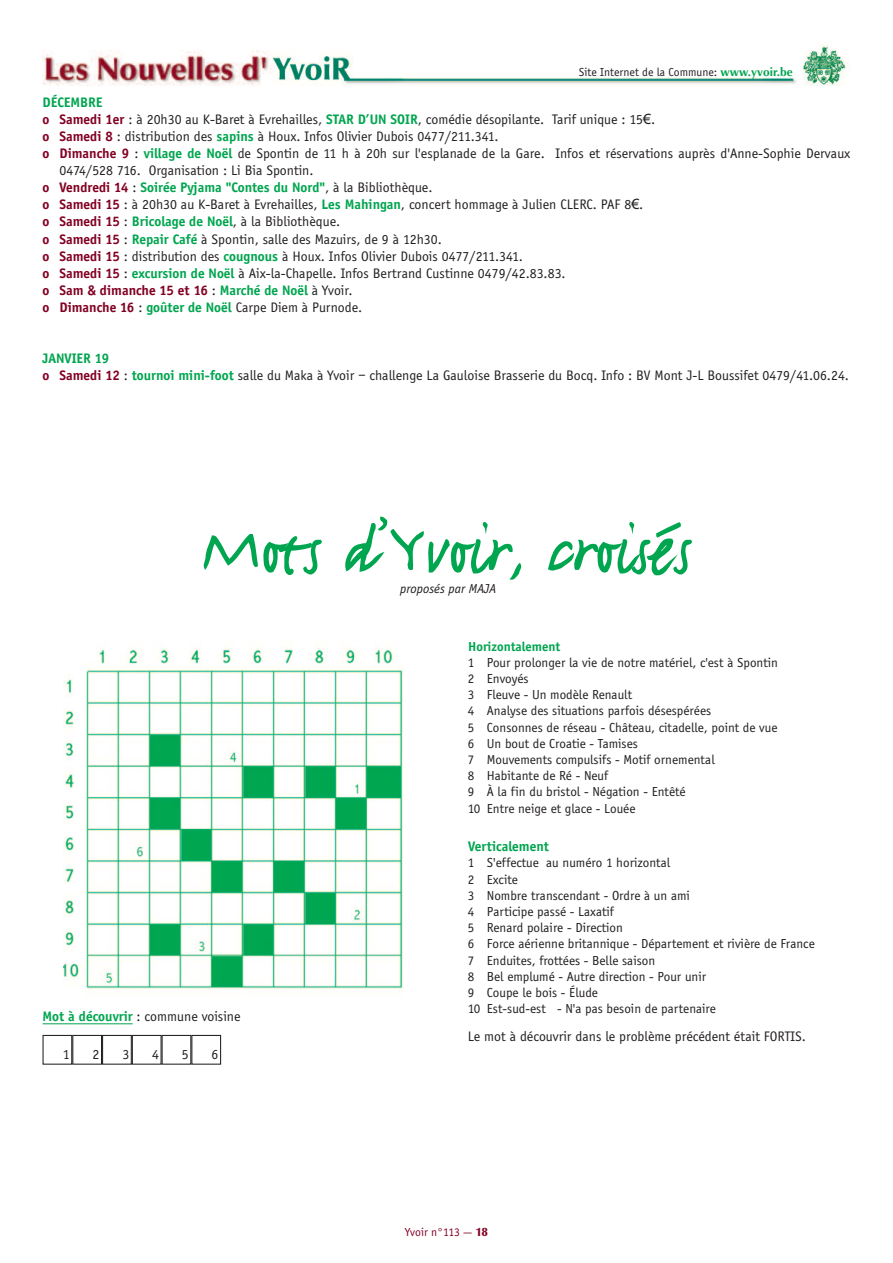
<style>
.page{position:relative;width:893px;height:1263px;background:#fff}
.page>*{position:absolute;margin:0;border:0;box-sizing:border-box;transform-origin:0 0}
.t1{font:600 82.5px "FF Justlefthand";letter-spacing:-.02em;color:#00a54f}
.t2{font:14.25px/17.1px "Officina Sans";color:#231f20}
.t3{font:700 14.25px "Officina Sans";color:#00a54f}
.t4{font:700 14.25px "Officina Sans";color:#820123}
.t5{font:13.5px/16.2px "Officina Sans";color:#231f20}
.t6{font:700 13.5px "Officina Sans";color:#00a54f}
.t7{font:italic 13.5px "Officina Sans";color:#231f20}
.t8{font:12px "Officina Sans";color:#231f20}
.t9{font:12px "Officina Sans";letter-spacing:-.005em;color:#820123}
.s1{font-family:"Optima";font-weight:700;color:#00a54f}
.s2{font-weight:700;color:#820123}
.s3{font-weight:700;color:#00a54f}
.s4{font-family:"Arial"}
.s5{color:#820123}
.s6{font-weight:400;color:#231f20}
.s7{color:#00a54f}
.s8{font-family:"Optima";font-weight:900}
</style>
<div class="page">
<img style="left:43px;top:45px;width:806px;height:40px">
<hr style="left:43px;top:1023px;width:90px;height:1px;background:#00a54f">
<img style="left:64px;top:640px;width:340px;height:355px">
<div style="left:43px;top:1035px;width:29px;height:30px;border:1px solid #231f20"></div>
<div style="left:72px;top:1035px;width:30px;height:30px;border:1px solid #231f20"></div>
<div style="left:102px;top:1035px;width:30px;height:30px;border:1px solid #231f20"></div>
<div style="left:132px;top:1035px;width:30px;height:30px;border:1px solid #231f20"></div>
<div style="left:191px;top:1035px;width:30px;height:30px;border:1px solid #231f20"></div>
<p class="t8" style="left:579px;top:65px;width:215px">Site Internet de la Commune: <span class="s1">www.yvoir.be</span></p>
<p class="t3" style="left:43px;top:93px;width:62px">DÉCEMBRE</p>
<p class="t2" style="left:43px;top:110px;width:614px"><span class="s2">o Samedi 1er</span> : à 20h30 au K-Baret à Evrehailles, <span class="s3">STAR D’UN SOIR</span>, comédie désopilante. Tarif unique : 15<span class="s4">€</span>.</p>
<p class="t2" style="left:43px;top:127px;width:457px"><span class="s2">o Samedi 8</span> : distribution des <span class="s3">sapins</span> à Houx. Infos Olivier Dubois 0477/211.341.</p>
<p class="t2" style="left:43px;top:145px;width:809px"><span class="s2">o Dimanche 9</span> : <span class="s3">village de Noël</span> de Spontin de 11 h à 20h sur l'esplanade de la Gare. Infos et réservations auprès d'Anne-Sophie Dervaux</p>
<p class="t2" style="left:60px;top:162px;width:255px">0474/528 716. Organisation : Li Bia Spontin.</p>
<p class="t3" style="left:43px;top:179px;width:391px"><span class="s5">o Vendredi 14</span> <span class="s6">:</span> Soirée Pyjama "Contes du Nord"<span class="s6">, à la Bibliothèque.</span></p>
<p class="t2" style="left:43px;top:196px;width:602px"><span class="s2">o Samedi 15</span> : à 20h30 au K-Baret à Evrehailles, <span class="s3">Les Mahingan</span>, concert hommage à Julien CLERC. PAF 8<span class="s4">€</span>.</p>
<p class="t2" style="left:43px;top:213px;width:299px"><span class="s2">o Samedi 15</span> : <span class="s3">Bricolage de Noël</span>, à la Bibliothèque.</p>
<p class="t2" style="left:43px;top:230px;width:401px"><span class="s2">o Samedi 15</span> : <span class="s3">Repair Café</span> à Spontin, salle des Mazuirs, de 9 à 12h30.</p>
<p class="t2" style="left:43px;top:247px;width:482px"><span class="s2">o Samedi 15</span> : distribution des <span class="s3">cougnous</span> à Houx. Infos Olivier Dubois 0477/211.341.</p>
<p class="t2" style="left:43px;top:264px;width:525px"><span class="s2">o Samedi 15</span> : <span class="s3">excursion de Noël</span> à Aix-la-Chapelle. Infos Bertrand Custinne 0479/42.83.83.</p>
<p class="t4" style="left:43px;top:282px;width:312px">o Sam &amp; dimanche 15 et 16 <span class="s6">:</span> <span class="s7">Marché de Noël</span> <span class="s6">à Yvoir.</span></p>
<p class="t2" style="left:43px;top:298px;width:321px"><span class="s2">o Dimanche 16</span> : <span class="s3">goûter de Noël</span> Carpe Diem à Purnode.</p>
<p class="t2" style="left:43px;top:350px;width:808px"><span class="s3">JANVIER 19<br></span><span class="s2">o Samedi 12</span> : <span class="s3">tournoi mini-foot</span> salle du Maka à Yvoir – challenge La Gauloise Brasserie du Bocq. Info : BV Mont J-L Boussifet 0479/41.06.24.</p>
<h1 class="t1" style="left:201px;top:493px;width:492px">Mots d’Yvoir, croisés</h1>
<p class="t7" style="left:400px;top:581px;width:97px">proposés par MAJA</p>
<p class="t2" style="left:43px;top:1008px;width:200px"><span class="s3">Mot à découvrir</span> : commune voisine</p>
<p class="t2" style="left:63px;top:1045px;width:8px">1</p>
<p class="t2" style="left:93px;top:1045px;width:8px">2</p>
<p class="t2" style="left:122px;top:1045px;width:8px">3</p>
<p class="t2" style="left:152px;top:1045px;width:8px">4</p>
<p class="t2" style="left:182px;top:1045px;width:8px">5</p>
<p class="t2" style="left:212px;top:1045px;width:8px">6</p>
<p class="t6" style="left:468px;top:638px;width:94px">Horizontalement</p>
<p class="t5" style="left:468px;top:654px;width:312px">1 Pour prolonger la vie de notre matériel, c'est à Spontin 2 Envoyés<br>3 Fleuve - Un modèle Renault<br>4 Analyse des situations parfois désespérées<br>5 Consonnes de réseau - Château, citadelle, point de vue 6 Un bout de Croatie - Tamises<br>7 Mouvements compulsifs - Motif ornemental<br>8 Habitante de Ré - Neuf<br>9 À la fin du bristol - Négation - Entêté<br>10 Entre neige et glace - Louée</p>
<p class="t3" style="left:468px;top:838px;width:82px">Verticalement</p>
<p class="t5" style="left:468px;top:855px;width:348px">1 S'effectue au numéro 1 horizontal<br>2 Excite<br>3 Nombre transcendant - Ordre à un ami<br>4 Participe passé - Laxatif<br>5 Renard polaire - Direction<br>6 Force aérienne britannique - Département et rivière de France 7 Enduites, frottées - Belle saison<br>8 Bel emplumé - Autre direction - Pour unir<br>9 Coupe le bois - Élude<br>10 Est-sud-est - N'a pas besoin de partenaire</p>
<p class="t2" style="left:468px;top:1027px;width:340px">Le mot à découvrir dans le problème précédent était FORTIS.</p>
<p class="t9" style="left:405px;top:1225px;width:84px">Yvoir n°113 — <span class="s8">18</span></p>
</div>
